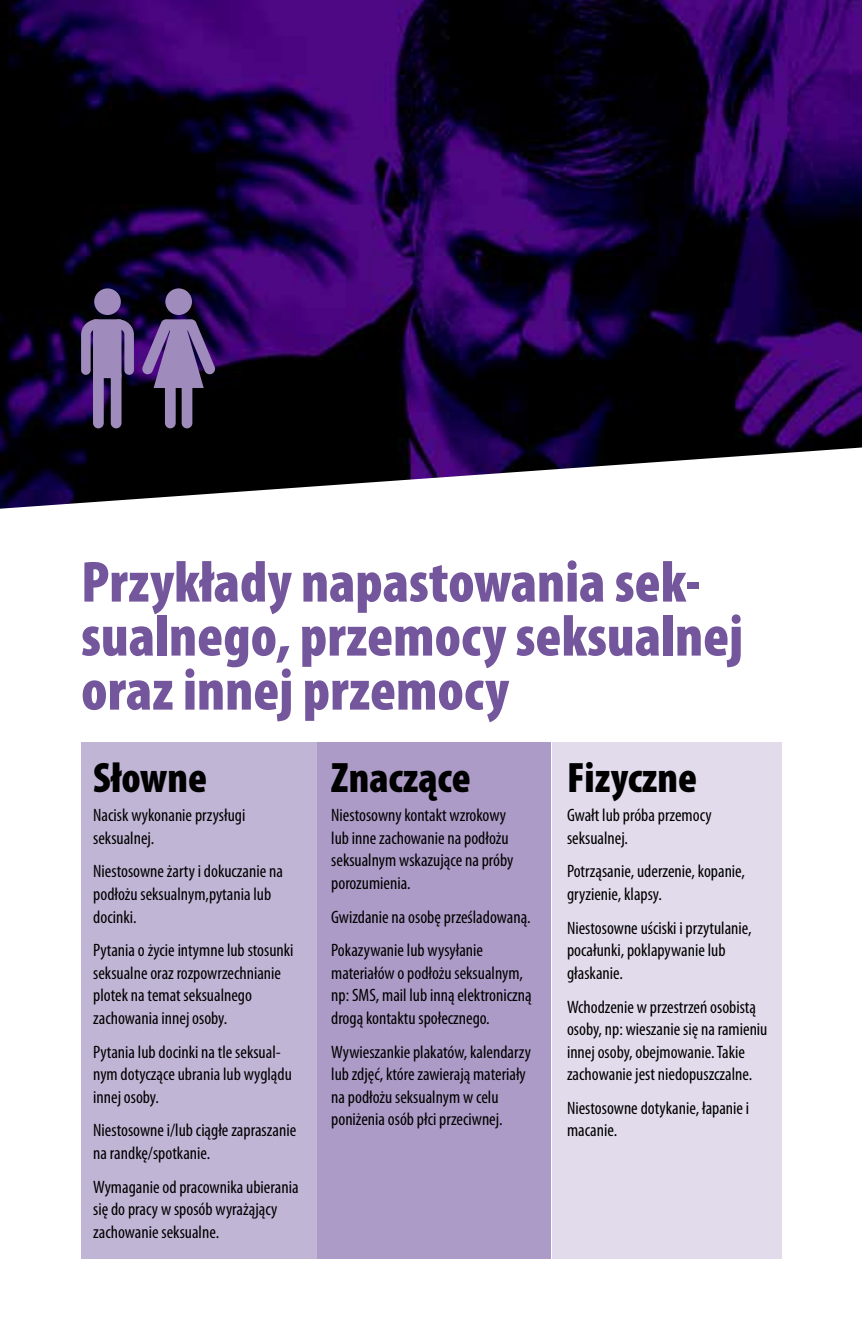
<style>
.page{position:relative;width:862px;height:1340px;background:#fff}
.page>*{position:absolute;margin:0;border:0;box-sizing:border-box;transform-origin:0 0}
.t1{font:900 condensed 58.5px/54px "Myriad Pro";color:#74569d}
.t2{font:900 condensed 42.75px "Myriad Pro";color:#000}
.t3{font:condensed 18px/22.5px "Myriad Pro";color:#000}
</style>
<div class="page">
<div style="left:315px;top:742px;width:235px;height:516px;background:#ac9bc6"></div>
<div style="left:551px;top:742px;width:230px;height:516px;background:#e1dbeb"></div>
<div style="left:81px;top:742px;width:235px;height:516px;background:#c1b5d5"></div>
<img style="left:0;top:0;width:861px;height:508px">
<div style="left:93px;top:369px;width:11px;height:59px;background:#9f8cbc;border-radius:5px"></div>
<div style="left:111px;top:369px;width:10px;height:59px;background:#9f8cbc;border-radius:5px"></div>
<svg style="left:141px;top:319px;width:75px;height:109px;background:#58476f"></svg>
<div style="left:165px;top:288px;width:27px;height:27px;background:#9f8cbc;border-radius:50%"></div>
<div style="left:94px;top:288px;width:27px;height:27px;background:#9f8cbc;border-radius:50%"></div>
<div style="left:93px;top:319px;width:28px;height:59px;background:#9f8cbc"></div>
<svg style="left:81px;top:319px;width:20px;height:56px"></svg>
<svg style="left:114px;top:319px;width:20px;height:56px"></svg>
<h1 class="t1" style="left:81px;top:556px;width:663px">Przykłady napastowania sek&shy;sualnego, przemocy seksualnej oraz innej przemocy</h1>
<h2 class="t2" style="left:93px;top:754px;width:115px">Słowne</h2>
<p class="t3" style="left:93px;top:804px;width:153px">Nacisk wykonanie przysługi seksualnej.</p>
<p class="t3" style="left:93px;top:860px;width:191px">Niestosowne żarty i dokuczanie na podłożu seksualnym,pytania lub docinki.</p>
<p class="t3" style="left:93px;top:939px;width:202px">Pytania o życie intymne lub stosunki seksualne oraz rozpowrzechnianie plotek na temat seksualnego zachowania innej osoby.</p>
<p class="t3" style="left:93px;top:1040px;width:200px">Pytania lub docinki na tle seksual&shy;nym dotyczące ubrania lub wyglądu innej osoby.</p>
<p class="t3" style="left:93px;top:1119px;width:204px">Niestosowne i/lub ciągłe zapraszanie na randkę/spotkanie.</p>
<p class="t3" style="left:93px;top:1175px;width:207px">Wymaganie od pracownika ubierania się do pracy w sposób wyrażąjący zachowanie seksualne.</p>
<h2 class="t2" style="left:331px;top:754px;width:141px">Znaczące</h2>
<p class="t3" style="left:331px;top:804px;width:183px">Niestosowny kontakt wzrokowy lub inne zachowanie na podłożu seksualnym wskazujące na próby porozumienia.</p>
<p class="t3" style="left:331px;top:900px;width:201px;line-height:33.8px">Gwizdanie na osobę prześladowaną.<br>Pokazywanie lub wysyłanie</p>
<p class="t3" style="left:331px;top:961px;width:202px">materiałów o podłożu seksualnym, np: SMS, mail lub inną elektroniczną drogą kontaktu społecznego.</p>
<p class="t3" style="left:331px;top:1040px;width:201px">Wywieszankie plakatów, kalendarzy lub zdjęć, które zawierają materiały na podłożu seksualnym w celu poniżenia osób płci przeciwnej.</p>
<h2 class="t2" style="left:566px;top:754px;width:132px">Fizyczne</h2>
<p class="t3" style="left:566px;top:804px;width:146px">Gwałt lub próba przemocy seksualnej.</p>
<p class="t3" style="left:566px;top:860px;width:179px">Potrząsanie, uderzenie, kopanie, gryzienie, klapsy.</p>
<p class="t3" style="left:566px;top:916px;width:186px">Niestosowne uściski i przytulanie, pocałunki, poklapywanie lub głaskanie.</p>
<p class="t3" style="left:566px;top:995px;width:202px">Wchodzenie w przestrzeń osobistą osoby, np: wieszanie się na ramieniu innej osoby, obejmowanie. Takie zachowanie jest niedopuszczalne.</p>
<p class="t3" style="left:566px;top:1096px;width:184px">Niestosowne dotykanie, łapanie i macanie.</p>
</div>
